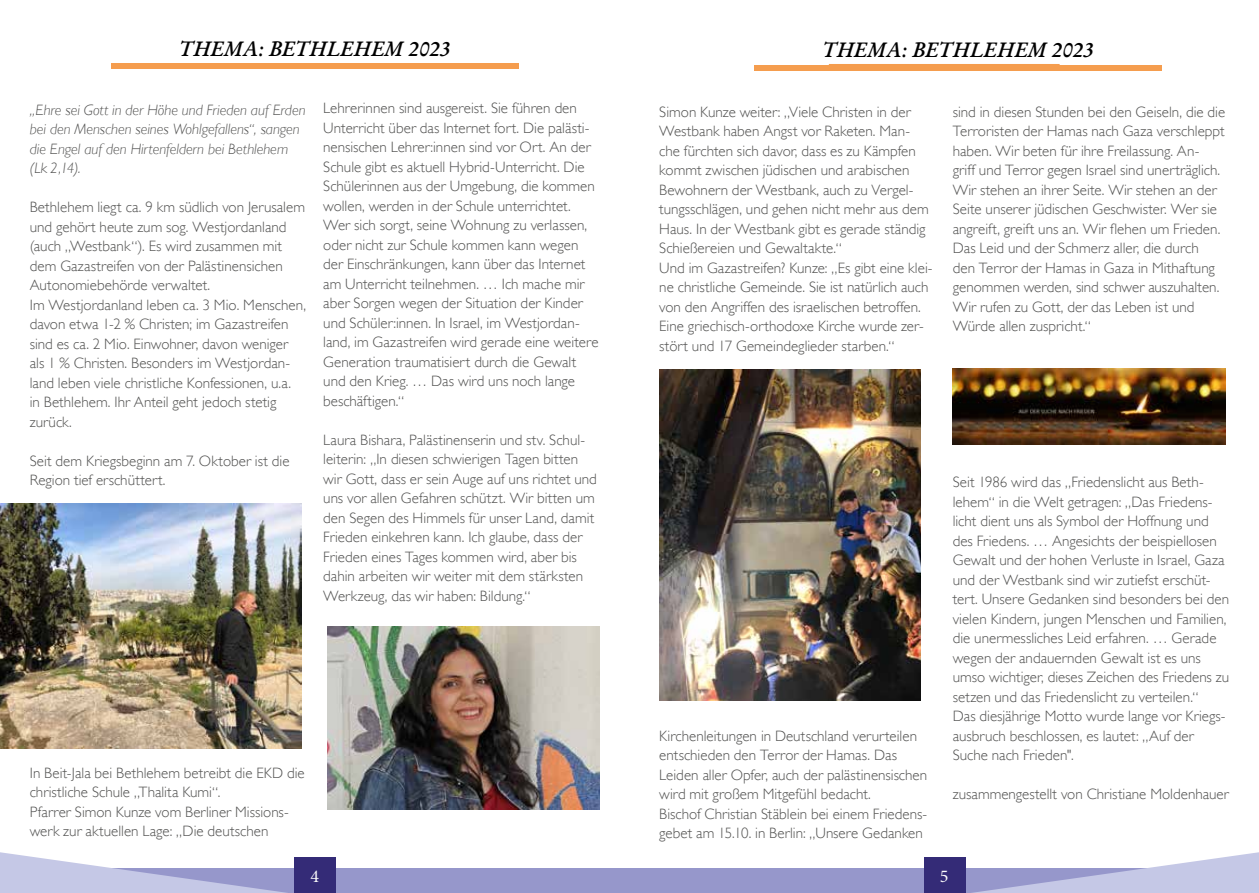
<style>
.page{position:relative;width:1259px;height:893px;background:#fff}
.page>*{position:absolute;margin:0;border:0;box-sizing:border-box;transform-origin:0 0}
.t1{font:21px "Garamond Kursiv Halbfett";letter-spacing:.01em;color:#000}
.t2{font:18px "Minion Pro";color:#fbfbfb}
.t3{font:300 15px/19.5px "Gill Sans";letter-spacing:.005em;color:#525251}
.t4{font:italic 300 15px/19.5px "Gill Sans";color:#525251}
</style>
<div class="page">
<div style="left:617px;top:868px;width:642px;height:25px;background:#9697cb"></div>
<div style="left:924px;top:857px;width:41px;height:36px;background:#342b77"></div>
<svg style="left:965px;top:852px;width:294px;height:41px"></svg>
<div style="left:0;top:868px;width:642px;height:25px;background:#9697cb"></div>
<div style="left:294px;top:857px;width:42px;height:36px;background:#342b77"></div>
<svg style="left:0;top:852px;width:287px;height:41px"></svg>
<div style="left:111px;top:64px;width:407px;height:5px;background:#f59d4e"></div>
<img style="left:659px;top:370px;width:262px;height:331px">
<img style="left:0;top:504px;width:302px;height:244px">
<img style="left:327px;top:626px;width:273px;height:183px">
<div style="left:829px;top:64px;width:230px;height:6px;background:#f59d4e"></div>
<div style="left:754px;top:65px;width:407px;height:5px;background:#f59d4e"></div>
<img style="left:952px;top:369px;width:273px;height:75px">
<h1 class="t1" style="left:179px;top:36px;width:273px">THEMA: BETHLEHEM 2023</h1>
<p class="t4" style="left:30px;top:100px;width:277px">„Ehre sei Gott in der Höhe und Frieden auf Erden bei den Menschen seines Wohlgefallens“, sangen die Engel auf den Hirtenfeldern bei Bethlehem (Lk 2,14).</p>
<p class="t3" style="left:30px;top:198px;width:278px">Bethlehem liegt ca. 9 km südlich von Jerusalem und gehört heute zum sog. Westjordanland (auch „Westbank“). Es wird zusammen mit dem Gazastreifen von der Palästinensichen Autonomiebehörde verwaltet.<br>Im Westjordanland leben ca. 3 Mio. Menschen, davon etwa 1-2 % Christen; im Gazastreifen sind es ca. 2 Mio. Einwohner, davon weniger als 1 % Christen. Besonders im Westjordan&shy;land leben viele christliche Konfessionen, u.a.<br>in Bethlehem. Ihr Anteil geht jedoch stetig zurück.</p>
<p class="t3" style="left:30px;top:451px;width:261px">Seit dem Kriegsbeginn am 7. Oktober ist die<br>Region tief erschüttert.</p>
<p class="t3" style="left:323px;top:99px;width:277px">Lehrerinnen sind ausgereist. Sie führen den Unterricht über das Internet fort. Die palästi&shy;nensischen Lehrer:innen sind vor Ort. An der Schule gibt es aktuell Hybrid-Unterricht. Die Schülerinnen aus der Umgebung, die kommen wollen, werden in der Schule unterrichtet.<br>Wer sich sorgt, seine Wohnung zu verlassen, oder nicht zur Schule kommen kann wegen der Einschränkungen, kann über das Internet am Unterricht teilnehmen. … Ich mache mir aber Sorgen wegen der Situation der Kinder und Schüler:innen. In Israel, im Westjordan&shy;land, im Gazastreifen wird gerade eine weitere Generation traumatisiert durch die Gewalt und den Krieg. … Das wird uns noch lange beschäftigen.“</p>
<p class="t3" style="left:323px;top:430px;width:275px">Laura Bishara, Palästinenserin und stv. Schul&shy;leiterin: „In diesen schwierigen Tagen bitten wir Gott, dass er sein Auge auf uns richtet und uns vor allen Gefahren schützt. Wir bitten um den Segen des Himmels für unser Land, damit Frieden einkehren kann. Ich glaube, dass der Frieden eines Tages kommen wird, aber bis dahin arbeiten wir weiter mit dem stärksten Werkzeug, das wir haben: Bildung.“</p>
<p class="t3" style="left:30px;top:763px;width:276px">In Beit-Jala bei Bethlehem betreibt die EKD die christliche Schule „Thalita Kumi“.<br>Pfarrer Simon Kunze vom Berliner Missions&shy;werk zur aktuellen Lage: „Die deutschen</p>
<h1 class="t1" style="left:822px;top:37px;width:273px">THEMA: BETHLEHEM 2023</h1>
<p class="t3" style="left:659px;top:102px;width:275px">Simon Kunze weiter: „Viele Christen in der Westbank haben Angst vor Raketen. Man&shy;che fürchten sich davor, dass es zu Kämpfen kommt zwischen jüdischen und arabischen Bewohnern der Westbank, auch zu Vergel&shy;tungsschlägen, und gehen nicht mehr aus dem Haus. In der Westbank gibt es gerade ständig Schießereien und Gewaltakte.“<br>Und im Gazastreifen? Kunze: „Es gibt eine klei&shy;ne christliche Gemeinde. Sie ist natürlich auch von den Angriffen des israelischen betroffen.<br>Eine griechisch-orthodoxe Kirche wurde zer&shy;stört und 17 Gemeindeglieder starben.“</p>
<p class="t3" style="left:952px;top:102px;width:274px">sind in diesen Stunden bei den Geiseln, die die Terroristen der Hamas nach Gaza verschleppt haben. Wir beten für ihre Freilassung. An&shy;griff und Terror gegen Israel sind unerträglich.<br>Wir stehen an ihrer Seite. Wir stehen an der Seite unserer jüdischen Geschwister. Wer sie angreift, greift uns an. Wir flehen um Frieden.<br>Das Leid und der Schmerz aller, die durch<br>den Terror der Hamas in Gaza in Mithaftung genommen werden, sind schwer auszuhalten.<br>Wir rufen zu Gott, der das Leben ist und Würde allen zuspricht.“</p>
<p class="t3" style="left:659px;top:726px;width:269px">Kirchenleitungen in Deutschland verurteilen entschieden den Terror der Hamas. Das Leiden aller Opfer, auch der palästinensischen wird mit großem Mitgefühl bedacht.<br>Bischof Christian Stäblein bei einem Friedens&shy;gebet am 15.10. in Berlin: „Unsere Gedanken</p>
<p class="t3" style="left:952px;top:472px;width:278px">Seit 1986 wird das „Friedenslicht aus Beth&shy;lehem“ in die Welt getragen: „Das Friedens&shy;licht dient uns als Symbol der Hoffnung und des Friedens. … Angesichts der beispiellosen Gewalt und der hohen Verluste in Israel, Gaza und der Westbank sind wir zutiefst erschüt&shy;tert. Unsere Gedanken sind besonders bei den vielen Kindern, jungen Menschen und Familien, die unermessliches Leid erfahren. … Gerade wegen der andauernden Gewalt ist es uns umso wichtiger, dieses Zeichen des Friedens zu setzen und das Friedenslicht zu verteilen.“<br>Das diesjährige Motto wurde lange vor Kriegs&shy;ausbruch beschlossen, es lautet: „Auf der Suche nach Frieden".</p>
<p class="t3" style="left:952px;top:784px;width:278px">zusammengestellt von Christiane Moldenhauer</p>
<p class="t2" style="left:310px;top:864px;width:10px">4</p>
<p class="t2" style="left:940px;top:864px;width:10px">5</p>
</div>
